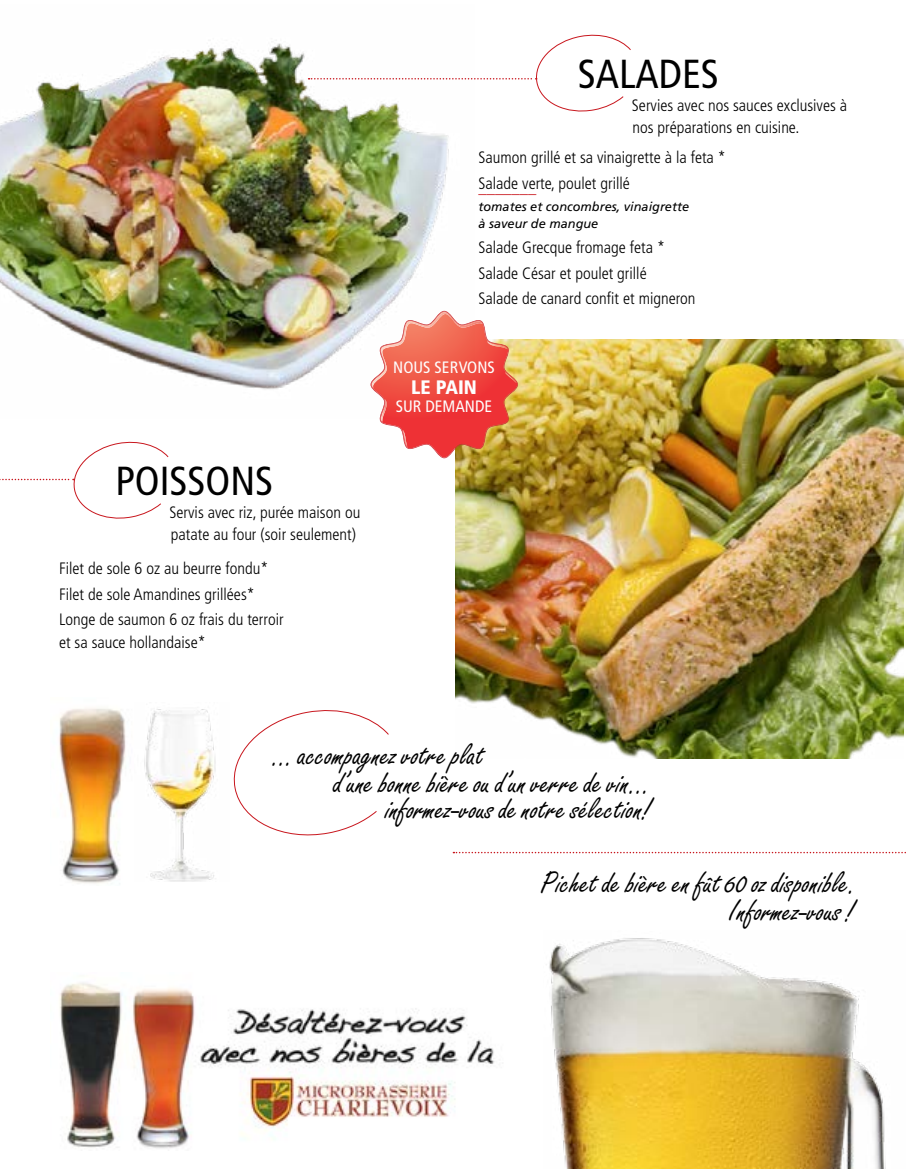
<style>
.page{position:relative;width:906px;height:1169px;background:#fff}
.page>*{position:absolute;margin:0;border:0;box-sizing:border-box;transform-origin:0 0}
.t1{font:condensed 40.5px "Frutiger";color:#000}
.t2{font:31.5px/28.5px "Freestyle Script";color:#000}
.t3{font:900 condensed 19.5px "Frutiger";color:#fff}
.t4{font:300 condensed 16.5px/25.5px "Frutiger";color:#000}
.t5{font:condensed 16.5px "Frutiger";color:#fff}
.t6{font:condensed 16.5px "Frutiger";color:#c8161d}
.t7{font:italic 12.75px/16.5px "Frutiger";color:#000}
</style>
<div class="page">
<img style="left:455px;top:340px;width:448px;height:418px">
<svg style="left:474px;top:34px;width:157px;height:78px"></svg>
<svg style="left:0;top:441px;width:169px;height:78px"></svg>
<svg style="left:453px;top:852px;width:453px;height:1px"></svg>
<img style="left:59px;top:708px;width:67px;height:176px">
<img style="left:144px;top:709px;width:72px;height:173px">
<svg style="left:379px;top:320px;width:139px;height:138px"></svg>
<img style="left:487px;top:341px;width:20px;height:8px">
<img style="left:380px;top:419px;width:7px;height:2px">
<img style="left:402px;top:430px;width:5px;height:17px">
<svg style="left:233px;top:710px;width:156px;height:126px"></svg>
<img style="left:549px;top:938px;width:337px;height:231px">
<img style="left:59px;top:983px;width:436px;height:166px">
<img style="left:0;top:40px;width:474px;height:379px">
<h1 class="t1" style="left:577px;top:50px;width:142px">SALADES</h1>
<p class="t4" style="left:631px;top:94px;width:217px;line-height:22.5px">Servies avec nos sauces exclusives à nos préparations en cuisine.</p>
<p class="t4" style="left:478px;top:145px;width:249px">Saumon grillé et sa vinaigrette à la feta *<br>Salade verte, poulet grillé</p>
<p class="t6" style="left:478px;top:178px;width:59px">_______</p>
<p class="t7" style="left:478px;top:198px;width:212px">tomates et concombres, vinaigrette à saveur de mangue</p>
<p class="t4" style="left:478px;top:235px;width:218px">Salade Grecque fromage feta *<br>Salade César et poulet grillé<br>Salade de canard confit et migneron</p>
<h1 class="t1" style="left:115px;top:457px;width:159px">POISSONS</h1>
<p class="t4" style="left:169px;top:501px;width:192px;line-height:22.5px">Servis avec riz, purée maison ou patate au four (soir seulement)</p>
<p class="t4" style="left:59px;top:556px;width:226px">Filet de sole 6 oz au beurre fondu*<br>Filet de sole Amandines grillées*<br>Longe de saumon 6 oz frais du terroir</p>
<p class="t4" style="left:59px;top:629px;width:148px">et sa sauce hollandaise*</p>
<p class="t5" style="left:393px;top:357px;width:103px">NOUS SERVONS</p>
<p class="t3" style="left:411px;top:375px;width:67px">LE PAIN</p>
<p class="t5" style="left:396px;top:396px;width:98px">SUR DEMANDE</p>
<h2 class="t2" style="left:333px;top:741px;width:318px;text-indent:-61px">... accompagnez votre plat<br>d’une bonne bière ou d’un verre de vin...</h2>
<h2 class="t2" style="left:384px;top:795px;width:268px">informez-vous de notre sélection!</h2>
<h2 class="t2" style="left:540px;top:869px;width:315px;text-align:right">Pichet de bière en fût 60 oz disponible.<br>Informez-vous !</h2>
</div>
